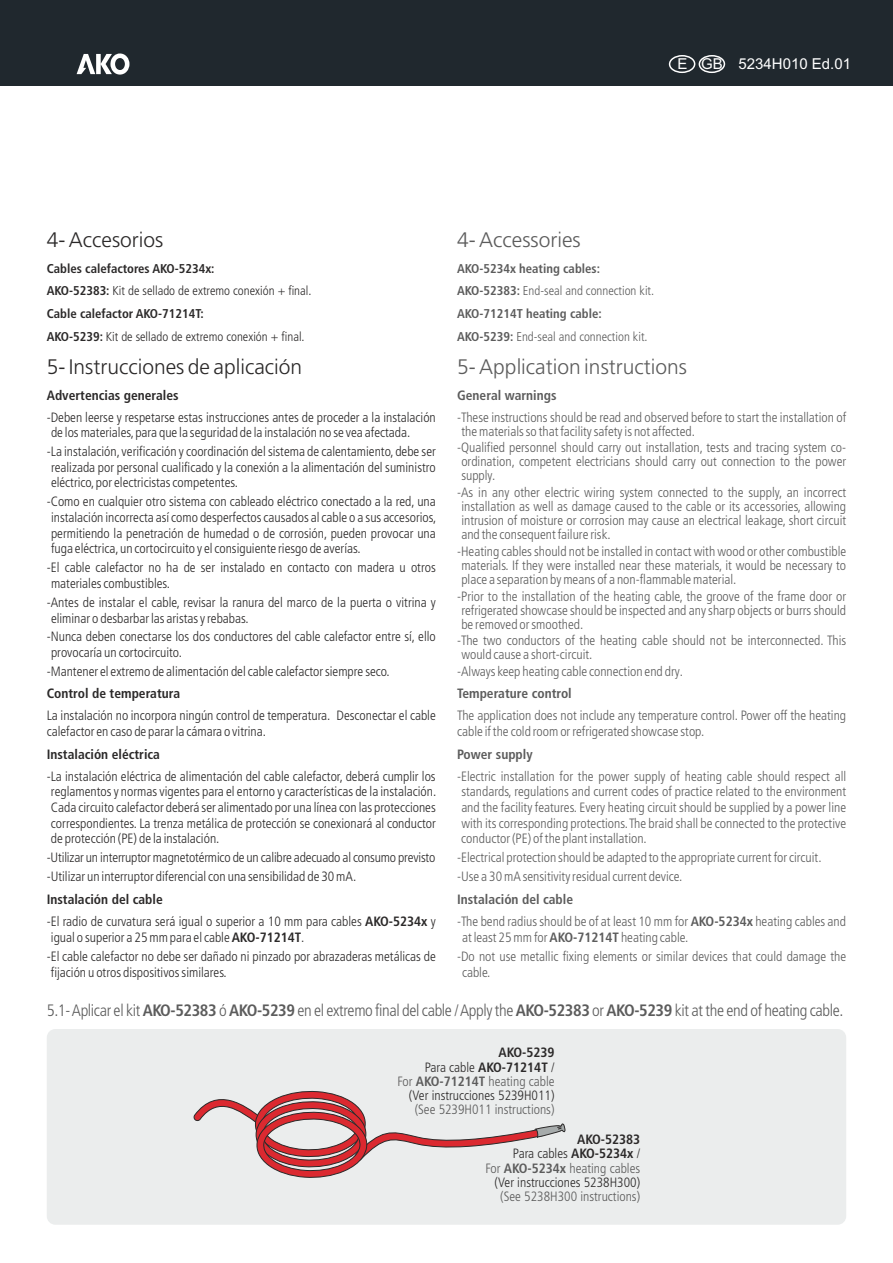
<style>
.page{position:relative;width:893px;height:1263px;background:#fff}
.page>*{position:absolute;margin:0;border:0;box-sizing:border-box;transform-origin:0 0}
.t1{font:300 21px "Frutiger 45";color:#2b2929}
.t2{font:300 21px "Frutiger 45";color:#5c5c5c}
.t3{font:300 condensed 16.5px "Frutiger 47";letter-spacing:-.02em;color:#5c5c5c}
.t4{font:15px "Arial";color:#fff}
.t5{font:300 condensed 13.5px/15.8px "Frutiger 47";color:#2b2929}
.t6{font:300 condensed 13.5px/14.1px "Frutiger 47";color:#5c5c5c}
.t7{font:700 condensed 13.5px "Frutiger 67";color:#2b2929}
.t8{font:700 condensed 13.5px "Frutiger 67";color:#5c5c5c}
.t9{font:300 condensed 12.75px "Frutiger 47";color:#2b2929}
.t10{font:300 condensed 12.75px "Frutiger 47";color:#5c5c5c}
.t11{font:700 condensed 12.75px "Frutiger 67";color:#2b2929}
.t12{font:700 condensed 12.75px "Frutiger 67";color:#5c5c5c}
.s1{font-family:"Frutiger 67";font-weight:700}
</style>
<div class="page">
<div style="left:47px;top:1029px;width:799px;height:196px;background:#ebeded;border-radius:9px"></div>
<svg style="left:193px;top:1091px;width:373px;height:87px"></svg>
<div style="left:0;top:0;width:893px;height:85px;background:#20282e"></div>
<svg style="left:77px;top:53px;width:52px;height:22px"></svg>
<div style="left:669px;top:55px;width:26px;height:18px;border:1px solid #fff;border-radius:50%"></div>
<div style="left:698px;top:55px;width:27px;height:18px;border:1px solid #fff;border-radius:50%"></div>
<p class="t4" style="left:677px;top:58px;width:175px">E GB 5234H010 Ed.01</p>
<h1 class="t1" style="left:47px;top:231px;width:118px">4- Accesorios</h1>
<p class="t11" style="left:47px;top:263px;width:169px">Cables calefactores AKO-5234x:</p>
<p class="t9" style="left:47px;top:286px;width:266px"><span class="s1">AKO-52383:</span> Kit de sellado de extremo conexión + final.</p>
<p class="t11" style="left:47px;top:309px;width:159px">Cable calefactor AKO-71214T:</p>
<p class="t9" style="left:47px;top:331px;width:259px"><span class="s1">AKO-5239:</span> Kit de sellado de extremo conexión + final.</p>
<h1 class="t1" style="left:47px;top:359px;width:257px">5- Instrucciones de aplicación</h1>
<p class="t7" style="left:47px;top:389px;width:133px">Advertencias generales</p>
<p class="t5" style="left:51px;top:410px;width:386px;text-indent:-4px">-Deben leerse y respetarse estas instrucciones antes de proceder a la instalación de los materiales,para que la seguridad de la instalación no se vea afectada.</p>
<p class="t5" style="left:51px;top:445px;width:386px;text-align:justify;text-indent:-4px">-La instalación,verificación y coordinación del sistema de calentamiento, debe ser realizada por personal cualificado y la conexión a la alimentación del suministro eléctrico,por electricistas competentes.</p>
<p class="t5" style="left:51px;top:495px;width:387px;text-align:justify;text-indent:-4px">-Como en cualquier otro sistema con cableado eléctrico conectado a la red, una instalación incorrecta así como desperfectos causados al cable o a sus accesorios, permitiendo la penetración de humedad o de corrosión, pueden provocar una fuga eléctrica,un cortocircuito y el consiguiente riesgo de averías.</p>
<p class="t5" style="left:51px;top:561px;width:386px;text-indent:-4px">-El cable calefactor no ha de ser instalado en contacto con madera u otros materiales combustibles.</p>
<p class="t5" style="left:51px;top:595px;width:386px;text-indent:-4px">-Antes de instalar el cable, revisar la ranura del marco de la puerta o vitrina y eliminar o desbarbar las aristas y rebabas.</p>
<p class="t5" style="left:51px;top:630px;width:386px;text-indent:-4px">-Nunca deben conectarse los dos conductores del cable calefactor entre sí, ello provocaría un cortocircuito.</p>
<p class="t5" style="left:47px;top:664px;width:345px">-Mantener el extremo de alimentación del cable calefactor siempre seco.</p>
<p class="t7" style="left:47px;top:688px;width:135px">Control de temperatura</p>
<p class="t5" style="left:47px;top:709px;width:391px">La instalación no incorpora ningún control de temperatura. Desconectar el cable calefactor en caso de parar la cámara o vitrina.</p>
<p class="t7" style="left:47px;top:748px;width:115px">Instalación eléctrica</p>
<p class="t5" style="left:51px;top:769px;width:387px;text-align:justify;text-indent:-4px">-La instalación eléctrica de alimentación del cable calefactor, deberá cumplir los reglamentos y normas vigentes para el entorno y características de la instalación.<br>Cada circuito calefactor deberá ser alimentado por una línea con las protecciones correspondientes. La trenza metálica de protección se conexionará al conductor de protección (PE) de la instalación.</p>
<p class="t5" style="left:47px;top:849px;width:390px;line-height:18.9px">-Utilizar un interruptor magnetotérmico de un calibre adecuado al consumo previsto -Utilizar un interruptor diferencial con una sensibilidad de 30 mA.</p>
<p class="t7" style="left:47px;top:893px;width:118px">Instalación del cable</p>
<p class="t5" style="left:51px;top:914px;width:386px;text-indent:-4px">-El radio de curvatura será igual o superior a 10 mm para cables <span class="s1">AKO-5234x</span> y igual o superior a 25 mm para el cable <span class="s1">AKO-71214T</span>.</p>
<p class="t5" style="left:51px;top:949px;width:386px;text-indent:-4px">-El cable calefactor no debe ser dañado ni pinzado por abrazaderas metálicas de fijación u otros dispositivos similares.</p>
<h1 class="t2" style="left:457px;top:231px;width:125px">4- Accessories</h1>
<p class="t12" style="left:457px;top:263px;width:144px">AKO-5234x heating cables:</p>
<p class="t10" style="left:457px;top:286px;width:199px"><span class="s1">AKO-52383:</span> End-seal and connection kit.</p>
<p class="t12" style="left:457px;top:309px;width:146px">AKO-71214T heating cable:</p>
<p class="t10" style="left:457px;top:331px;width:192px"><span class="s1">AKO-5239:</span> End-seal and connection kit.</p>
<h1 class="t2" style="left:457px;top:359px;width:231px">5- Application instructions</h1>
<p class="t8" style="left:457px;top:389px;width:101px">General warnings</p>
<p class="t6" style="left:461px;top:411px;width:386px;text-indent:-4px">-These instructions should be read and observed before to start the installation of the materials so that facility safety is not affected.</p>
<p class="t6" style="left:461px;top:441px;width:386px;text-align:justify;text-indent:-4px">-Qualified personnel should carry out installation, tests and tracing system co&shy;ordination, competent electricians should carry out connection to the power supply.</p>
<p class="t6" style="left:461px;top:486px;width:386px;text-align:justify;text-indent:-4px">-As in any other electric wiring system connected to the supply, an incorrect installation as well as damage caused to the cable or its accessories, allowing intrusion of moisture or corrosion may cause an electrical leakage, short circuit and the consequent failure risk.</p>
<p class="t6" style="left:461px;top:545px;width:386px;text-align:justify;text-indent:-4px">-Heating cables should not be installed in contact with wood or other combustible materials. If they were installed near these materials, it would be necessary to place a separation by means of a non-flammable material.</p>
<p class="t6" style="left:461px;top:590px;width:386px;text-align:justify;text-indent:-4px">-Prior to the installation of the heating cable, the groove of the frame door or refrigerated showcase should be inspected and any sharp objects or burrs should be removed or smoothed.</p>
<p class="t6" style="left:461px;top:635px;width:386px;text-indent:-4px">-The two conductors of the heating cable should not be interconnected. This would cause a short-circuit.</p>
<p class="t6" style="left:457px;top:665px;width:227px">-Always keep heating cable connection end dry.</p>
<p class="t8" style="left:457px;top:688px;width:116px">Temperature control</p>
<p class="t6" style="left:457px;top:709px;width:391px;line-height:15.8px">The application does not include any temperature control. Power off the heating cable if the cold room or refrigerated showcase stop.</p>
<p class="t8" style="left:457px;top:748px;width:77px">Power supply</p>
<p class="t6" style="left:461px;top:769px;width:386px;line-height:15.8px;text-align:justify;text-indent:-4px">-Electric installation for the power supply of heating cable should respect all standards, regulations and current codes of practice related to the environment and the facility features. Every heating circuit should be supplied by a power line with its corresponding protections.The braid shall be connected to the protective conductor (PE) of the plant installation.</p>
<p class="t6" style="left:457px;top:849px;width:366px;line-height:18.9px">-Electrical protection should be adapted to the appropriate current for circuit. -Use a 30 mA sensitivity residual current device.</p>
<p class="t8" style="left:457px;top:893px;width:118px">Instalación del cable</p>
<p class="t6" style="left:462px;top:914px;width:386px;line-height:16px;text-indent:-5px">-The bend radius should be of at least 10 mm for <span class="s1">AKO-5234x</span> heating cables and at least 25 mm for <span class="s1">AKO-71214T</span> heating cable.</p>
<p class="t6" style="left:462px;top:949px;width:386px;line-height:15.8px;text-indent:-5px">-Do not use metallic fixing elements or similar devices that could damage the cable.</p>
<p class="t3" style="left:47px;top:1003px;width:798px">5.1- Aplicar el kit <span class="s1">AKO-52383</span> ó <span class="s1">AKO-5239</span> en el extremo final del cable / Apply the <span class="s1">AKO-52383</span> or <span class="s1">AKO-5239</span> kit at the end of heating cable.</p>
<p class="t7" style="left:498px;top:1047px;width:58px">AKO-5239</p>
<p class="t5" style="left:409px;top:1054px;width:147px;line-height:28.7px;text-align:right">Para cable <span class="s1">AKO-71214T</span> / (Ver instrucciones 5239H011)</p>
<p class="t6" style="left:397px;top:1068px;width:159px;line-height:28.2px;text-align:right">For <span class="s1">AKO-71214T</span> heating cable (See 5239H011 instructions)</p>
<p class="t7" style="left:577px;top:1133px;width:65px">AKO-52383</p>
<p class="t5" style="left:495px;top:1140px;width:147px;line-height:28.7px;text-align:right">Para cables <span class="s1">AKO-5234x</span> / (Ver instrucciones 5238H300)</p>
<p class="t6" style="left:486px;top:1155px;width:156px;line-height:28.2px;text-align:right">For <span class="s1">AKO-5234x</span> heating cables (See 5238H300 instructions)</p>
</div>
